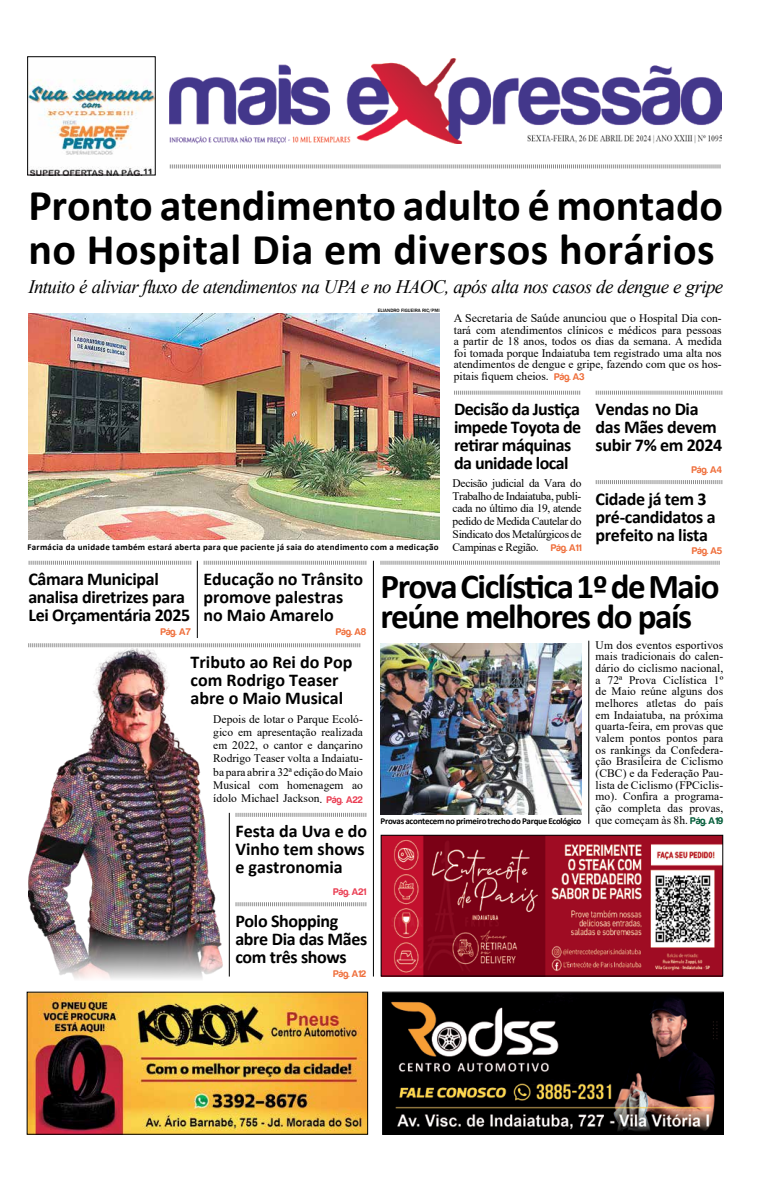
<style>
.page{position:relative;width:780px;height:1191px;background:#fff}
.page>*{position:absolute;margin:0;border:0;box-sizing:border-box;transform-origin:0 0}
.t1{font:700 44px/44px "Calibri";letter-spacing:-.005em;color:#000}
.t2{font:700 35px/30px "Calibri";letter-spacing:-.04em;color:#000}
.t3{font:italic 19px "Times New Roman";letter-spacing:-.03em;color:#000}
.t4{font:700 18px/18px "Calibri";letter-spacing:-.02em;color:#000}
.t5{font:700 18px/18px "Calibri";color:#000}
.t6{font:12px "Times New Roman";color:#000}
.t7{font:11.5px/11.7px "Times New Roman";color:#000;text-align:justify}
.t8{font:10px "Harabara";color:#ef6f3c}
.t9{font:10px "Harabara";color:#ea3f54}
.t10{font:700 9px "Calibri";letter-spacing:.03em;color:#000}
.t11{font:700 9px "Calibri";letter-spacing:-.03em;color:#000}
.t12{font:500 4.9px "Franklin Gothic";color:#000}
.s1{font-size:11.5px}
.s2{font-family:"Harabara";font-size:10px;color:#ef6f3c}
.s3{font-size:12px}
.s4{font-family:"Harabara";font-size:10px;color:#ea3f54}
.s5{font-family:"Harabara";font-size:10px;color:#005b37}
</style>
<div class="page">
<svg style="left:169px;top:164px;width:551px;height:5px"></svg>
<img style="left:382px;top:836px;width:339px;height:138px">
<div style="left:380px;top:834px;width:343px;height:142px;border:1px solid #000"></div>
<img style="left:170px;top:58px;width:551px;height:85px">
<img style="left:29px;top:79px;width:125px;height:94px">
<div style="left:27px;top:56px;width:129px;height:119px;border:1px solid #000"></div>
<img style="left:29px;top:993px;width:337px;height:139px">
<img style="left:384px;top:993px;width:337px;height:139px">
<div style="left:382px;top:991px;width:341px;height:143px;border:1px solid #000"></div>
<img style="left:381px;top:643px;width:200px;height:172px">
<svg style="left:380px;top:561px;width:339px;height:4px"></svg>
<svg style="left:236px;top:813px;width:130px;height:4px"></svg>
<svg style="left:595px;top:391px;width:127px;height:4px"></svg>
<svg style="left:236px;top:902px;width:130px;height:4px"></svg>
<svg style="left:595px;top:480px;width:127px;height:4px"></svg>
<svg style="left:454px;top:391px;width:126px;height:4px"></svg>
<hr style="left:588px;top:640px;width:1px;height:184px;background:#000">
<hr style="left:373px;top:561px;width:1px;height:415px;background:#000">
<hr style="left:197px;top:561px;width:1px;height:77px;background:#000">
<hr style="left:229px;top:813px;width:1px;height:163px;background:#000">
<svg style="left:28px;top:643px;width:332px;height:4px"></svg>
<svg style="left:204px;top:561px;width:162px;height:4px"></svg>
<svg style="left:29px;top:561px;width:162px;height:4px"></svg>
<img style="left:28px;top:314px;width:411px;height:226px">
<img style="left:28px;top:647px;width:201px;height:332px">
<h1 class="t1" style="left:28px;top:183px;width:696px">Pronto atendimento adulto é montado no Hospital Dia em diversos horários</h1>
<h3 class="t3" style="left:28px;top:273px;width:696px">Intuito é aliviar fluxo de atendimentos na UPA e no HAOC, após alta nos casos de dengue e gripe</h3>
<p class="t12" style="left:378px;top:307px;width:63px">ELIANDRO FIGUEIRA RIC/PMI</p>
<p class="t10" style="left:27px;top:540px;width:413px">Farmácia da unidade também estará aberta para que paciente já saia do atendimento com a medicação</p>
<p class="t6" style="left:454px;top:309px;width:269px">A Secretaria de Saúde anunciou <span class="s1">que o Hospital Dia con-</span></p>
<p class="t7" style="left:454px;top:323px;width:269px">tará com atendimentos clínicos e médicos para pessoas a partir de 18 anos, todos os dias da semana. A medida foi tomada porque Indaiatuba tem registrado uma alta nos atendimentos de dengue e gripe, fazendo com que os hos&shy;pitais fiquem cheios. <span class="s2">Pág. A3</span></p>
<h3 class="t4" style="left:454px;top:400px;width:129px">Decisão da Justiça impede Toyota de retirar máquinas da unidade local</h3>
<p class="t7" style="left:452px;top:476px;width:130px;line-height:12.8px">Decisão judicial da Vara do Trabalho de Indaiatuba, publi&shy;cada no último dia 19, atende pedido de Medida Cautelar do Sindicato dos Metalúrgicos de Campinas e Região<span class="s3">.</span> <span class="s2">Pág. A11</span></p>
<h3 class="t4" style="left:595px;top:400px;width:128px">Vendas no Dia das Mães devem subir 7% em 2024</h3>
<p class="t8" style="left:692px;top:464px;width:32px">Pág. A4</p>
<h3 class="t4" style="left:595px;top:489px;width:122px">Cidade já tem 3 pré-candidatos a prefeito na lista</h3>
<p class="t8" style="left:692px;top:546px;width:32px">Pág. A5</p>
<h3 class="t4" style="left:28px;top:570px;width:163px">Câmara Municipal analisa diretrizes para<br>Lei Orçamentária 2025</h3>
<p class="t8" style="left:161px;top:626px;width:32px">Pág. A7</p>
<p class="t8" style="left:336px;top:626px;width:32px">Pág. A8</p>
<h3 class="t5" style="left:203px;top:570px;width:161px">Educação no Trânsito promove palestras no Maio Amarelo</h3>
<h3 class="t5" style="left:190px;top:652px;width:163px">Tributo ao Rei do Pop com Rodrigo Teaser abre o Maio Musical</h3>
<p class="t7" style="left:213px;top:712px;width:151px;line-height:13.3px">Depois de lotar o Parque Ecoló&shy;gico em apresentação realizada em 2022, o cantor e dançarino Rodrigo Teaser volta a Indaiatu&shy;ba para abrir a 32ª edição do Maio Musical com homenagem ao ídolo Michael Jackson<span class="s3">.</span> <span class="s4">Pág. A22</span></p>
<h3 class="t5" style="left:235px;top:822px;width:133px">Festa da Uva e do<br>Vinho tem shows e gastronomia</h3>
<p class="t9" style="left:333px;top:886px;width:34px">Pág. A21</p>
<h3 class="t4" style="left:235px;top:911px;width:133px">Polo Shopping abre Dia das Mães com três shows</h3>
<p class="t8" style="left:333px;top:968px;width:34px">Pág. A12</p>
<h2 class="t2" style="left:380px;top:570px;width:340px">Prova Ciclística 1º de Maio reúne melhores do país</h2>
<p class="t11" style="left:380px;top:814px;width:202px">Provas acontecem no primeiro trecho do Parque Ecológico</p>
<p class="t7" style="left:595px;top:638px;width:129px">Um dos eventos esportivos mais tradicionais do calen&shy;dário do ciclismo nacional, a 72ª Prova Ciclística 1º de Maio reúne alguns dos melhores atletas do país em Indaiatuba, na próxima quarta-feira, em provas que valem pontos pontos para os rankings da Confedera&shy;ção Brasileira de Ciclismo (CBC) e da Federação Pau&shy;lista de Ciclismo (FPCiclis&shy;mo). Confira a programa&shy;ção completa das provas, que começam às 8h. <span class="s5">Pág. A19</span></p>
</div>
